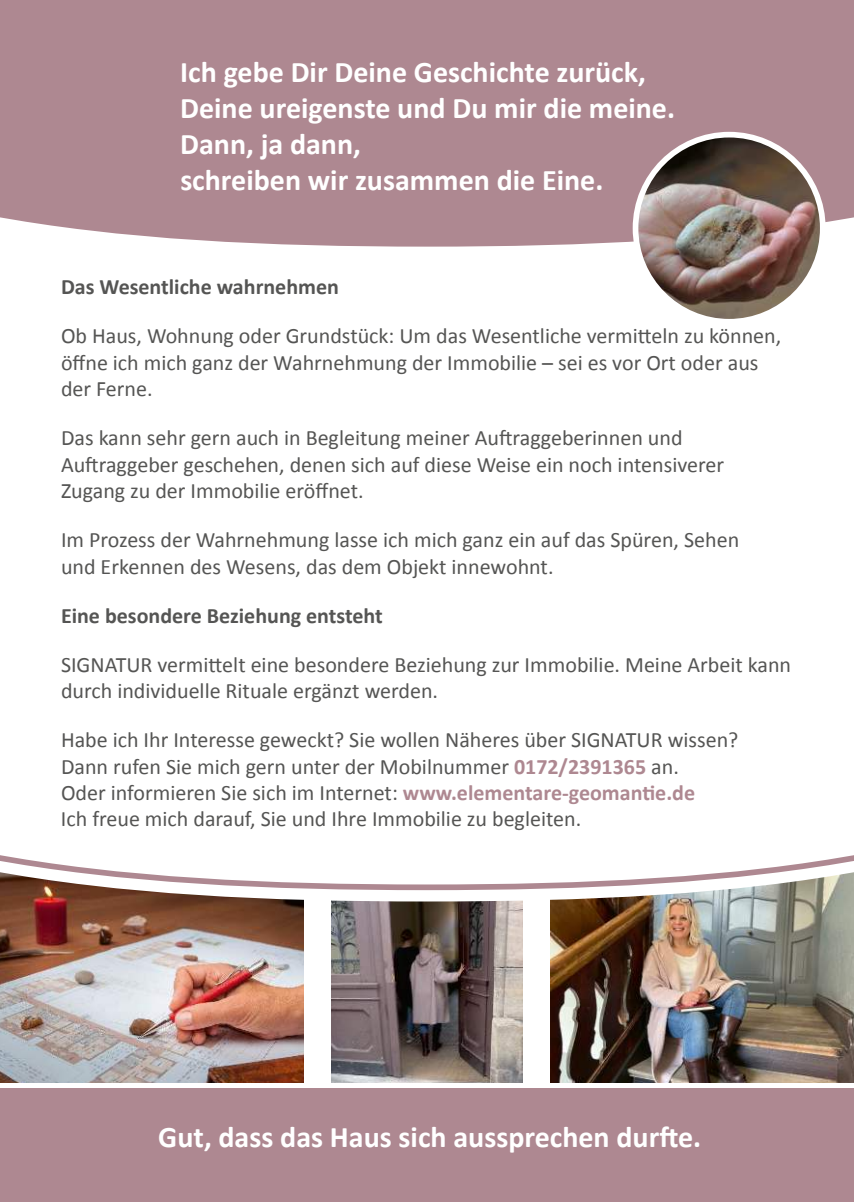
<style>
.page{position:relative;width:854px;height:1202px;background:#fff}
.page>*{position:absolute;margin:0;border:0;box-sizing:border-box;transform-origin:0 0}
.t1{font:700 30px/36px "Calibri";color:#fff}
.t2{font:22px/26.4px "Calibri";color:#555554}
.t3{font:700 22px "Calibri";color:#555554}
.s1{font-weight:700;color:#ae8891}
</style>
<div class="page">
<img style="left:550px;top:901px;width:303px;height:182px">
<img style="left:332px;top:901px;width:190px;height:182px">
<img style="left:0;top:901px;width:304px;height:182px">
<div style="left:0;top:1089px;width:853px;height:113px;background:#ae8891"></div>
<div style="left:0;top:0;width:853px;height:247px;background:#ae8891"></div>
<img style="left:0;top:893px;width:853px;height:8px">
<svg style="left:0;top:855px;width:853px;height:38px"></svg>
<img style="left:635px;top:135px;width:187px;height:187px;border-radius:94px">
<div style="left:632px;top:132px;width:193px;height:193px;border:6px solid #fff;border-radius:50%"></div>
<h1 class="t1" style="left:180px;top:56px;width:496px">Ich gebe Dir Deine Geschichte zurück,<br>Deine ureigenste und Du mir die meine.<br>Dann, ja dann,<br>schreiben wir zusammen die Eine.</h1>
<p class="t3" style="left:61px;top:278px;width:279px">Das Wesentliche wahrnehmen</p>
<p class="t2" style="left:61px;top:322px;width:721px">Ob Haus, Wohnung oder Grundstück: Um das Wesentliche vermi琀琀eln zu können, ö昀昀ne ich mich ganz der Wahrnehmung der Immobilie – sei es vor Ort oder aus der Ferne.</p>
<p class="t2" style="left:61px;top:424px;width:664px">Das kann sehr gern auch in Begleitung meiner Au昀琀raggeberinnen und<br>Au昀琀raggeber geschehen, denen sich auf diese Weise ein noch intensiverer<br>Zugang zu der Immobilie erö昀昀net.</p>
<p class="t2" style="left:61px;top:526px;width:679px">Im Prozess der Wahrnehmung lasse ich mich ganz ein auf das Spüren, Sehen und Erkennen des Wesens, das dem Objekt innewohnt.</p>
<p class="t3" style="left:61px;top:607px;width:323px">Eine besondere Beziehung entsteht</p>
<p class="t2" style="left:61px;top:651px;width:731px">SIGNATUR vermi琀琀elt eine besondere Beziehung zur Immobilie. Meine Arbeit kann durch individuelle Rituale ergänzt werden.</p>
<p class="t2" style="left:61px;top:726px;width:678px">Habe ich Ihr Interesse geweckt? Sie wollen Näheres über SIGNATUR wissen?<br>Dann rufen Sie mich gern unter der Mobilnummer <span class="s1">0172/2391365</span> an.<br>Oder informieren Sie sich im Internet: <span class="s1">www.elementare-geoman琀椀e.de<br></span>Ich freue mich darauf, Sie und Ihre Immobilie zu begleiten.</p>
<h1 class="t1" style="left:158px;top:1118px;width:544px">Gut, dass das Haus sich aussprechen dur昀琀e.</h1>
</div>
